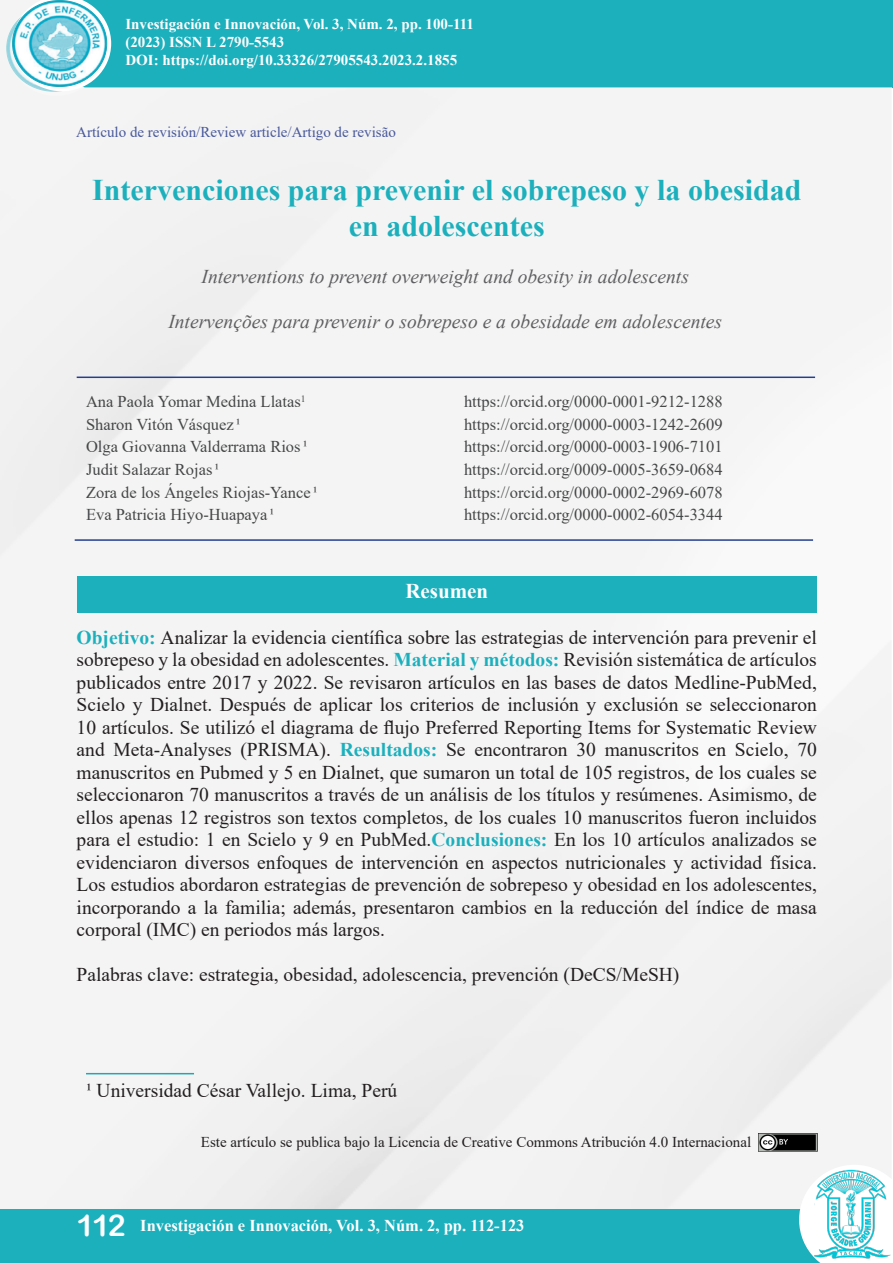
<style>
.page{position:relative;width:893px;height:1263px;background:#fff}
.page>*{position:absolute;margin:0;border:0;box-sizing:border-box;transform-origin:0 0}
.t1{font:700 30px/36px "Times New Roman";color:#1cb0bd;text-align:center}
.t2{font:30px "Arial Rounded MT Bold";color:#fff}
.t3{font:700 21px "Times New Roman";color:#fff}
.t4{font:19.5px/22.5px "Times New Roman";color:#231f20;text-align:justify}
.t5{font:italic 19.5px "Times New Roman";color:#5f5f62}
.t6{font:16.5px "Times New Roman";color:#464748}
.t7{font:700 16.5px "Times New Roman";color:#fff}
.t8{font:700 15px "Times New Roman";color:#fff}
.t9{font:15px "Times New Roman";color:#231f20}
.t10{font:15px "Times New Roman";color:#48589c}
.s1{font-weight:700;color:#1cb0bd}
</style>
<div class="page">
<div style="left:1px;top:0;width:890px;height:1209px;background:#f4f4f4"></div>
<div style="left:57px;top:0;width:836px;height:87px;background:#1cb0bd"></div>
<svg style="left:13px;top:0;width:98px;height:91px"></svg>
<img style="left:13px;top:1px;width:94px;height:85px">
<hr style="left:77px;top:377px;width:738px;height:1px;background:#253f8e">
<hr style="left:86px;top:1073px;width:108px;height:1px;background:#1ca8ba">
<hr style="left:75px;top:539px;width:738px;height:2px;background:#253f8e">
<div style="left:78px;top:576px;width:739px;height:36px;background:#1cb0bd"></div>
<img style="left:758px;top:1134px;width:59px;height:18px">
<div style="left:0;top:1209px;width:870px;height:53px;background:#1cb0bd"></div>
<svg style="left:799px;top:1165px;width:92px;height:98px"></svg>
<p class="t8" style="left:125px;top:13px;width:350px">Investigación e Innovación, Vol. 3, Núm. 2, pp. 100-111</p>
<p class="t8" style="left:125px;top:31px;width:160px">(2023) ISSN L 2790-5543</p>
<p class="t8" style="left:125px;top:49px;width:333px">DOI: https://doi.org/10.33326/27905543.2023.2.1855</p>
<p class="t10" style="left:76px;top:122px;width:321px">Artículo de revisión/Review article/Artigo de revisão</p>
<p class="t1" style="left:92px;top:171px;width:711px">Intervenciones para prevenir el sobrepeso y la obesidad en adolescentes</p>
<p class="t5" style="left:202px;top:263px;width:489px">Interventions to prevent overweight and obesity in adolescents</p>
<p class="t5" style="left:168px;top:308px;width:555px">Intervenções para prevenir o sobrepeso e a obesidade em adolescentes</p>
<p class="t6" style="left:86px;top:390px;width:221px">Ana Paola Yomar Medina Llatas<sup>1</sup></p>
<p class="t6" style="left:464px;top:390px;width:260px">https://orcid.org/0000-0001-9212-1288</p>
<p class="t6" style="left:86px;top:413px;width:156px">Sharon Vitón Vásquez 1</p>
<p class="t6" style="left:464px;top:413px;width:260px">https://orcid.org/0000-0003-1242-2609</p>
<p class="t6" style="left:86px;top:435px;width:223px">Olga Giovanna Valderrama Rios1</p>
<p class="t6" style="left:464px;top:435px;width:260px">https://orcid.org/0000-0003-1906-7101</p>
<p class="t6" style="left:86px;top:458px;width:135px">Judit Salazar Rojas1</p>
<p class="t6" style="left:464px;top:458px;width:260px">https://orcid.org/0009-0005-3659-0684</p>
<p class="t6" style="left:86px;top:480px;width:233px">Zora de los Ángeles Riojas-Yance 1</p>
<p class="t6" style="left:464px;top:480px;width:260px">https://orcid.org/0000-0002-2969-6078</p>
<p class="t6" style="left:86px;top:503px;width:190px">Eva Patricia Hiyo-Huapaya 1</p>
<p class="t6" style="left:464px;top:503px;width:260px">https://orcid.org/0000-0002-6054-3344</p>
<p class="t3" style="left:405px;top:576px;width:84px">Resumen</p>
<p class="t4" style="left:77px;top:625px;width:742px"><span class="s1">Objetivo:</span> Analizar la evidencia científica sobre las estrategias de intervención para prevenir el sobrepeso y la obesidad en adolescentes. <span class="s1">Material y métodos:</span> Revisión sistemática de artículos publicados entre 2017 y 2022. Se revisaron artículos en las bases de datos Medline-PubMed, Scielo y Dialnet. Después de aplicar los criterios de inclusión y exclusión se seleccionaron 10 artículos. Se utilizó el diagrama de flujo Preferred Reporting Items for Systematic Review and Meta-Analyses (PRISMA). <span class="s1">Resultados:</span> Se encontraron 30 manuscritos en Scielo, 70 manuscritos en Pubmed y 5 en Dialnet, que sumaron un total de 105 registros, de los cuales se seleccionaron 70 manuscritos a través de un análisis de los títulos y resúmenes. Asimismo, de ellos apenas 12 registros son textos completos, de los cuales 10 manuscritos fueron incluidos para el estudio: 1 en Scielo y 9 en PubMed.<span class="s1">Conclusiones:</span> En los 10 artículos analizados se evidenciaron diversos enfoques de intervención en aspectos nutricionales y actividad física.<br>Los estudios abordaron estrategias de prevención de sobrepeso y obesidad en los adolescentes, incorporando a la familia; además, presentaron cambios en la reducción del índice de masa corporal (IMC) en periodos más largos.</p>
<p class="t4" style="left:77px;top:963px;width:604px">Palabras clave: estrategia, obesidad, adolescencia, prevención (DeCS/MeSH)</p>
<p class="t4" style="left:86px;top:1079px;width:313px">1 Universidad César Vallejo. Lima, Perú</p>
<p class="t9" style="left:201px;top:1131px;width:552px">Este artículo se publica bajo la Licencia de Creative Commons Atribución 4.0 Internacional</p>
<p class="t2" style="left:77px;top:1207px;width:51px">112</p>
<p class="t7" style="left:140px;top:1213px;width:386px">Investigación e Innovación, Vol. 3, Núm. 2, pp. 112-123</p>
</div>
